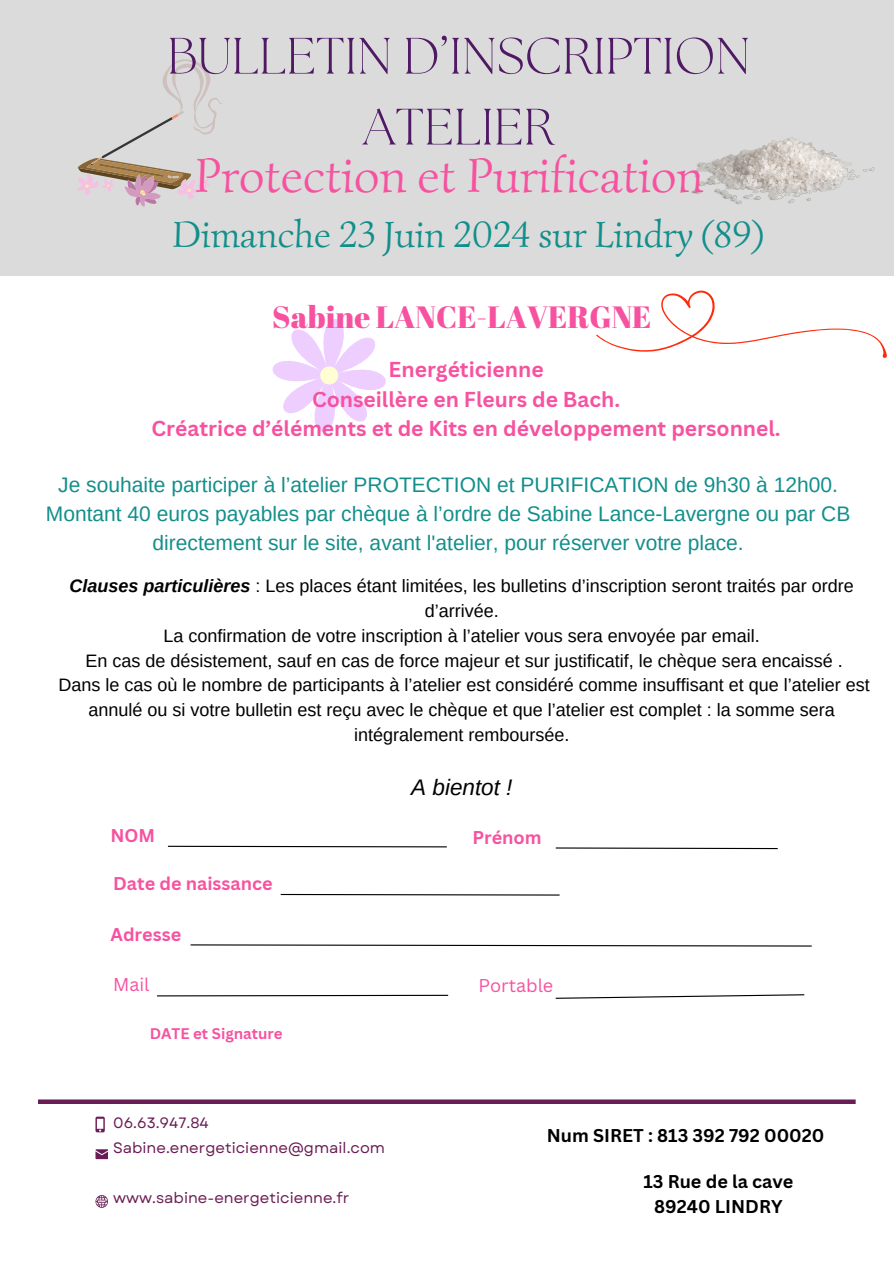
<style>
.page{position:relative;width:894px;height:1264px;background:#fff}
.page>*{position:absolute;margin:0;border:0;box-sizing:border-box;transform-origin:0 0}
.t1{font:300 51px/70.8px "The Seasons";color:#4f1964;text-align:center}
.t2{font:49.5px "Simonetta";color:#f652a0}
.t3{font:37.5px "Simonetta";color:#128f8b}
.t4{font:30.75px "Abril Fatface";color:#f652a0}
.t5{font:italic 22.5px "Arimo";color:#000}
.t6{font:21px/29.2px "Arimo";color:#128f8b;text-align:center}
.t7{font:700 21px/29.2px "Canva Sans";color:#f652a0;text-align:center}
.t8{font:18px/24.8px "Arimo";color:#000;text-align:center}
.t9{font:700 18px "Canva Sans";color:#000}
.t10{font:700 18px "Canva Sans";color:#f652a0}
.t11{font:18px "Canva Sans";color:#f652a0}
.t12{font:15px "Garet";color:#6a1c54}
.t13{font:700 15px "Canva Sans";color:#f652a0}
.s1{font-weight:700;font-style:italic}
</style>
<div class="page">
<div style="left:0;top:0;width:893px;height:276px;background:#dbdbdb"></div>
<svg style="left:555px;top:847px;width:223px;height:2px"></svg>
<svg style="left:167px;top:845px;width:280px;height:3px"></svg>
<svg style="left:38px;top:1099px;width:817px;height:4px;background:#7b3768"></svg>
<svg style="left:95px;top:1116px;width:9px;height:16px"></svg>
<svg style="left:95px;top:1149px;width:13px;height:10px"></svg>
<svg style="left:95px;top:1195px;width:13px;height:12px"></svg>
<svg style="left:78px;top:59px;width:144px;height:147px"></svg>
<img style="left:691px;top:138px;width:183px;height:66px">
<svg style="left:272px;top:319px;width:114px;height:113px"></svg>
<svg style="left:596px;top:290px;width:290px;height:67px"></svg>
<svg style="left:190px;top:944px;width:622px;height:3px"></svg>
<svg style="left:555px;top:994px;width:250px;height:5px"></svg>
<svg style="left:157px;top:994px;width:292px;height:3px"></svg>
<svg style="left:280px;top:893px;width:280px;height:3px"></svg>
<h2 class="t1" style="left:167px;top:25px;width:584px">BULLETIN D’INSCRIPTION<br>ATELIER</h2>
<h6 class="t2" style="left:195px;top:144px;width:510px">Protection et Purification</h6>
<p class="t3" style="left:172px;top:210px;width:593px">Dimanche 23 Juin 2024 sur Lindry (89)</p>
<p class="t4" style="left:272px;top:295px;width:380px">Sabine LANCE-LAVERGNE</p>
<h3 class="t7" style="left:151px;top:355px;width:630px">Energéticienne<br>Conseillère en Fleurs de Bach.<br>Créatrice d’éléments et de Kits en développement personnel.</h3>
<p class="t6" style="left:46px;top:470px;width:805px">Je souhaite participer à l’atelier PROTECTION et PURIFICATION de 9h30 à 12h00.<br>Montant 40 euros payables par chèque à l’ordre de Sabine Lance-Lavergne ou par CB directement sur le site, avant l'atelier, pour réserver votre place.</p>
<p class="t8" style="left:69px;top:573px;width:785px"><span class="s1">Clauses particulières</span> : Les places étant limitées, les bulletins d’inscription seront traités par ordre d’arrivée.</p>
<p class="t8" style="left:163px;top:623px;width:597px">La confirmation de votre inscription à l’atelier vous sera envoyée par email.</p>
<p class="t8" style="left:85px;top:648px;width:758px">En cas de désistement, sauf en cas de force majeur et sur justificatif, le chèque sera encaissé .</p>
<h6 class="t8" style="left:58px;top:672px;width:812px">Dans le cas où le nombre de participants à l’atelier est considéré comme insuffisant et que l’atelier est annulé ou si votre bulletin est reçu avec le chèque et que l’atelier est complet : la somme sera intégralement remboursée.</h6>
<p class="t5" style="left:411px;top:774px;width:103px">A bientot !</p>
<h1 class="t10" style="left:110px;top:822px;width:46px">NOM</h1>
<p class="t10" style="left:472px;top:824px;width:71px">Prénom</p>
<p class="t10" style="left:113px;top:870px;width:161px">Date de naissance</p>
<p class="t10" style="left:110px;top:921px;width:72px">Adresse</p>
<p class="t11" style="left:113px;top:971px;width:38px">Mail</p>
<p class="t11" style="left:478px;top:972px;width:76px">Portable</p>
<p class="t13" style="left:150px;top:1022px;width:134px">DATE et Signature</p>
<h4 class="t12" style="left:113px;top:1112px;width:97px">06.63.947.84</h4>
<p class="t12" style="left:113px;top:1137px;width:273px">Sabine.energeticienne@gmail.com</p>
<h5 class="t12" style="left:113px;top:1186px;width:237px">www.sabine-energeticienne.fr</h5>
<p class="t9" style="left:546px;top:1122px;width:279px">Num SIRET : 813 392 792 00020</p>
<p class="t9" style="left:643px;top:1168px;width:151px">13 Rue de la cave</p>
<p class="t9" style="left:654px;top:1193px;width:130px">89240 LINDRY</p>
</div>
